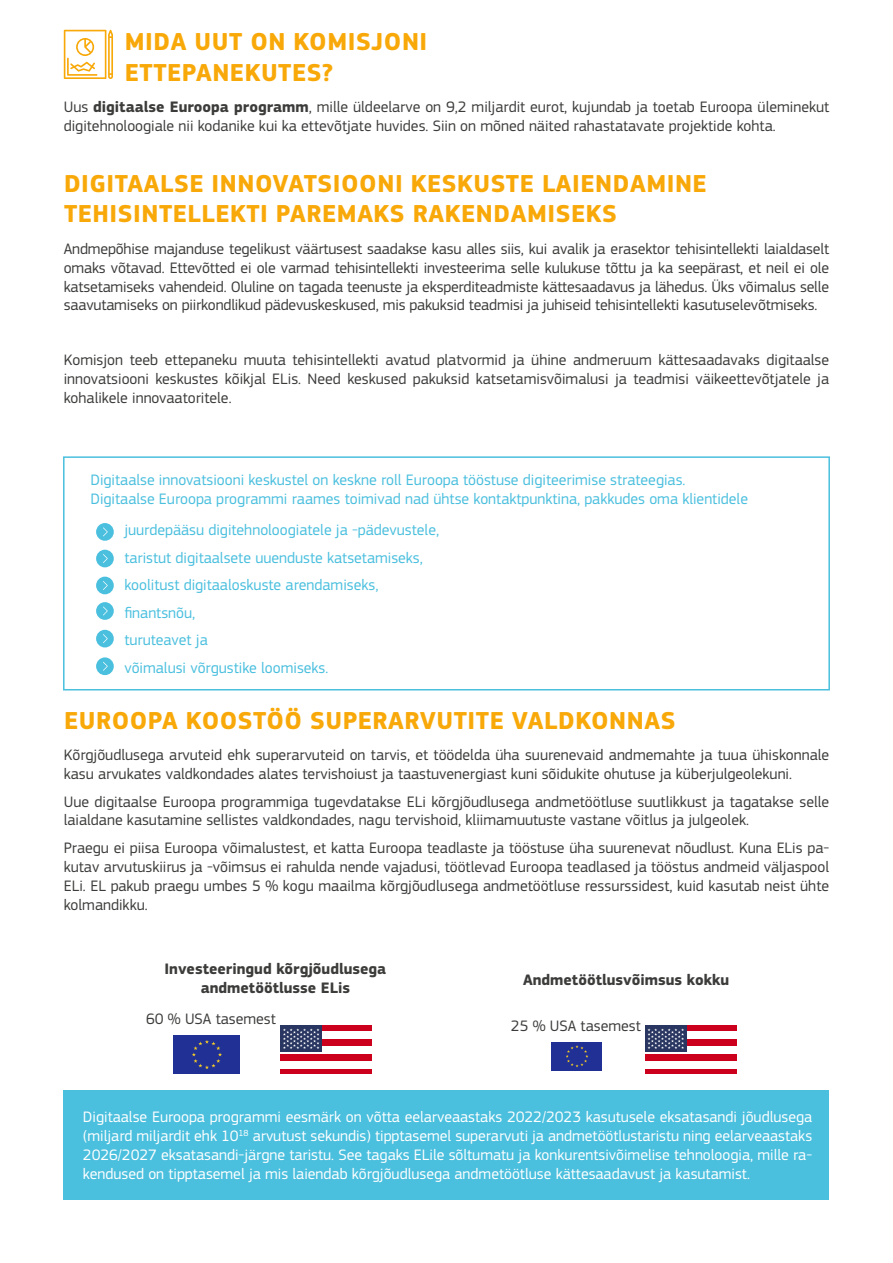
<style>
.page{position:relative;width:893px;height:1263px;background:#fff}
.page>*{position:absolute;margin:0;border:0;box-sizing:border-box;transform-origin:0 0}
.Sub-title_1{font:700 25.5px/30.6px "EC Square Sans Pro";letter-spacing:.02em;color:#f8a909}
.Body_Text{font:15.75px/18.9px "EC Square Sans Pro";color:#3c3c3b}
.Body_Text-2{font:15.75px/18.9px "EC Square Sans Pro";color:#fff;text-align:justify}
.Bullets{font:15.75px "EC Square Sans Pro";color:#4abfde}
.body_blue_text{font:15.75px/18.9px "EC Square Sans Pro";color:#4abfde}
.Body_Text-3{font:700 15.75px/18.9px "EC Square Sans Pro";color:#3c3c3b;text-align:center}
.s1{font-weight:700}
</style>
<div class="page">
<div style="left:63px;top:456px;width:767px;height:234px;border:2px solid #4abfde"></div>
<svg style="left:64px;top:30px;width:49px;height:49px"></svg>
<div style="left:173px;top:1035px;width:67px;height:39px;background:#213094"></div>
<svg style="left:192px;top:1040px;width:30px;height:29px"></svg>
<div style="left:281px;top:1068px;width:91px;height:6px;background:#cc001c"></div>
<div style="left:281px;top:1053px;width:91px;height:8px;background:#cc001c"></div>
<div style="left:281px;top:1038px;width:91px;height:8px;background:#cc001c"></div>
<div style="left:281px;top:1025px;width:91px;height:6px;background:#cc001c"></div>
<div style="left:281px;top:1025px;width:41px;height:27px;background:#293661"></div>
<svg style="left:283px;top:1028px;width:36px;height:21px"></svg>
<div style="left:645px;top:1068px;width:91px;height:6px;background:#cc001c"></div>
<div style="left:645px;top:1053px;width:91px;height:8px;background:#cc001c"></div>
<div style="left:645px;top:1038px;width:91px;height:8px;background:#cc001c"></div>
<div style="left:645px;top:1025px;width:91px;height:6px;background:#cc001c"></div>
<div style="left:645px;top:1025px;width:42px;height:27px;background:#293661"></div>
<svg style="left:648px;top:1028px;width:36px;height:21px"></svg>
<div style="left:552px;top:1042px;width:50px;height:29px;background:#213094"></div>
<svg style="left:566px;top:1045px;width:22px;height:22px"></svg>
<div style="left:64px;top:1091px;width:765px;height:109px;background:#4abfde"></div>
<div style="left:96px;top:550px;width:18px;height:17px;background:#4abfde;border-radius:50%"></div>
<svg style="left:103px;top:554px;width:5px;height:9px"></svg>
<div style="left:96px;top:523px;width:18px;height:18px;background:#4abfde;border-radius:50%"></div>
<svg style="left:103px;top:527px;width:5px;height:9px"></svg>
<div style="left:96px;top:577px;width:18px;height:17px;background:#4abfde;border-radius:50%"></div>
<svg style="left:103px;top:581px;width:5px;height:9px"></svg>
<div style="left:96px;top:602px;width:18px;height:18px;background:#4abfde;border-radius:50%"></div>
<svg style="left:103px;top:606px;width:5px;height:9px"></svg>
<div style="left:96px;top:630px;width:18px;height:17px;background:#4abfde;border-radius:50%"></div>
<svg style="left:103px;top:634px;width:5px;height:9px"></svg>
<div style="left:96px;top:657px;width:18px;height:18px;background:#4abfde;border-radius:50%"></div>
<svg style="left:103px;top:662px;width:5px;height:9px"></svg>
<p class="Sub-title_1" style="left:125px;top:27px;width:304px">MIDA UUT ON KOMISJONI<br>ETTEPANEKUTES?</p>
<p class="Body_Text" style="left:64px;top:98px;width:767px">Uus <span class="s1">digitaalse Euroopa programm</span>, mille üldeelarve on 9,2 miljardit eurot, kujundab ja toetab Euroopa üleminekut digitehnoloogiale nii kodanike kui ka ettevõtjate huvides. Siin on mõned näited rahastatavate projektide kohta.</p>
<p class="Sub-title_1" style="left:64px;top:169px;width:644px">DIGITAALSE INNOVATSIOONI KESKUSTE LAIENDAMINE<br>TEHISINTELLEKTI PAREMAKS RAKENDAMISEKS</p>
<p class="Body_Text" style="left:64px;top:239px;width:767px;text-align:justify">Andmepõhise majanduse tegelikust väärtusest saadakse kasu alles siis, kui avalik ja erasektor tehisintellekti laialdaselt omaks võtavad. Ettevõtted ei ole varmad tehisintellekti investeerima selle kulukuse tõttu ja ka seepärast, et neil ei ole katsetamiseks vahendeid. Oluline on tagada teenuste ja eksperditeadmiste kättesaadavus ja lähedus. Üks võimalus selle saavutamiseks on piirkondlikud pädevuskeskused, mis pakuksid teadmisi ja juhiseid tehisintellekti kasutuselevõtmiseks.</p>
<p class="Body_Text" style="left:64px;top:351px;width:767px;text-align:justify">Komisjon teeb ettepaneku muuta tehisintellekti avatud platvormid ja ühine andmeruum kättesaadavaks digitaalse innovatsiooni keskustes kõikjal ELis. Need keskused pakuksid katsetamisvõimalusi ja teadmisi väikeettevõtjatele ja kohalikele innovaatoritele.</p>
<p class="body_blue_text" style="left:90px;top:470px;width:659px">Digitaalse innovatsiooni keskustel on keskne roll Euroopa tööstuse digiteerimise strateegias.<br>Digitaalse Euroopa programmi raames toimivad nad ühtse kontaktpunktina, pakkudes oma klientidele</p>
<p class="Bullets" style="left:124px;top:521px;width:316px">juurdepääsu digitehnoloogiatele ja -pädevustele,</p>
<p class="Bullets" style="left:124px;top:548px;width:300px">taristut digitaalsete uuenduste katsetamiseks,</p>
<p class="Bullets" style="left:124px;top:576px;width:256px">koolitust digitaaloskuste arendamiseks,</p>
<p class="Bullets" style="left:124px;top:603px;width:72px">finantsnõu,</p>
<p class="Bullets" style="left:124px;top:631px;width:85px">turuteavet ja</p>
<p class="Bullets" style="left:124px;top:658px;width:206px">võimalusi võrgustike loomiseks.</p>
<p class="Sub-title_1" style="left:64px;top:706px;width:613px">EUROOPA KOOSTÖÖ SUPERARVUTITE VALDKONNAS</p>
<p class="Body_Text" style="left:64px;top:746px;width:767px">Kõrgjõudlusega arvuteid ehk superarvuteid on tarvis, et töödelda üha suurenevaid andmemahte ja tuua ühiskonnale kasu arvukates valdkondades alates tervishoiust ja taastuvenergiast kuni sõidukite ohutuse ja küberjulgeolekuni.</p>
<p class="Body_Text" style="left:64px;top:792px;width:767px">Uue digitaalse Euroopa programmiga tugevdatakse ELi kõrgjõudlusega andmetöötluse suutlikkust ja tagatakse selle laialdane kasutamine sellistes valdkondades, nagu tervishoid, kliimamuutuste vastane võitlus ja julgeolek.</p>
<p class="Body_Text" style="left:64px;top:838px;width:767px;text-align:justify">Praegu ei piisa Euroopa võimalustest, et katta Euroopa teadlaste ja tööstuse üha suurenevat nõudlust. Kuna ELis pa&shy;kutav arvutuskiirus ja -võimsus ei rahulda nende vajadusi, töötlevad Euroopa teadlased ja tööstus andmeid väljaspool ELi. EL pakub praegu umbes 5 % kogu maailma kõrgjõudlusega andmetöötluse ressurssidest, kuid kasutab neist ühte kolmandikku.</p>
<p class="Body_Text-3" style="left:164px;top:959px;width:223px">Investeeringud kõrgjõudlusega andmetöötlusse ELis</p>
<p class="Body_Text" style="left:146px;top:1010px;width:131px">60 % USA tasemest</p>
<p class="Body_Text-3" style="left:523px;top:971px;width:208px">Andmetöötlusvõimsus kokku</p>
<p class="Body_Text" style="left:511px;top:1016px;width:131px">25 % USA tasemest</p>
<p class="Body_Text-2" style="left:83px;top:1108px;width:731px">Digitaalse Euroopa programmi eesmärk on võtta eelarveaastaks 2022/2023 kasutusele eksatasandi jõudlusega (miljard miljardit ehk 10<sup>18</sup> arvutust sekundis) tipptasemel superarvuti ja andmetöötlustaristu ning eelarveaastaks 2026/2027 eksatasandi-järgne taristu. See tagaks ELile sõltumatu ja konkurentsivõimelise tehnoloogia, mille ra&shy;kendused on tipptasemel ja mis laiendab kõrgjõudlusega andmetöötluse kättesaadavust ja kasutamist.</p>
</div>
